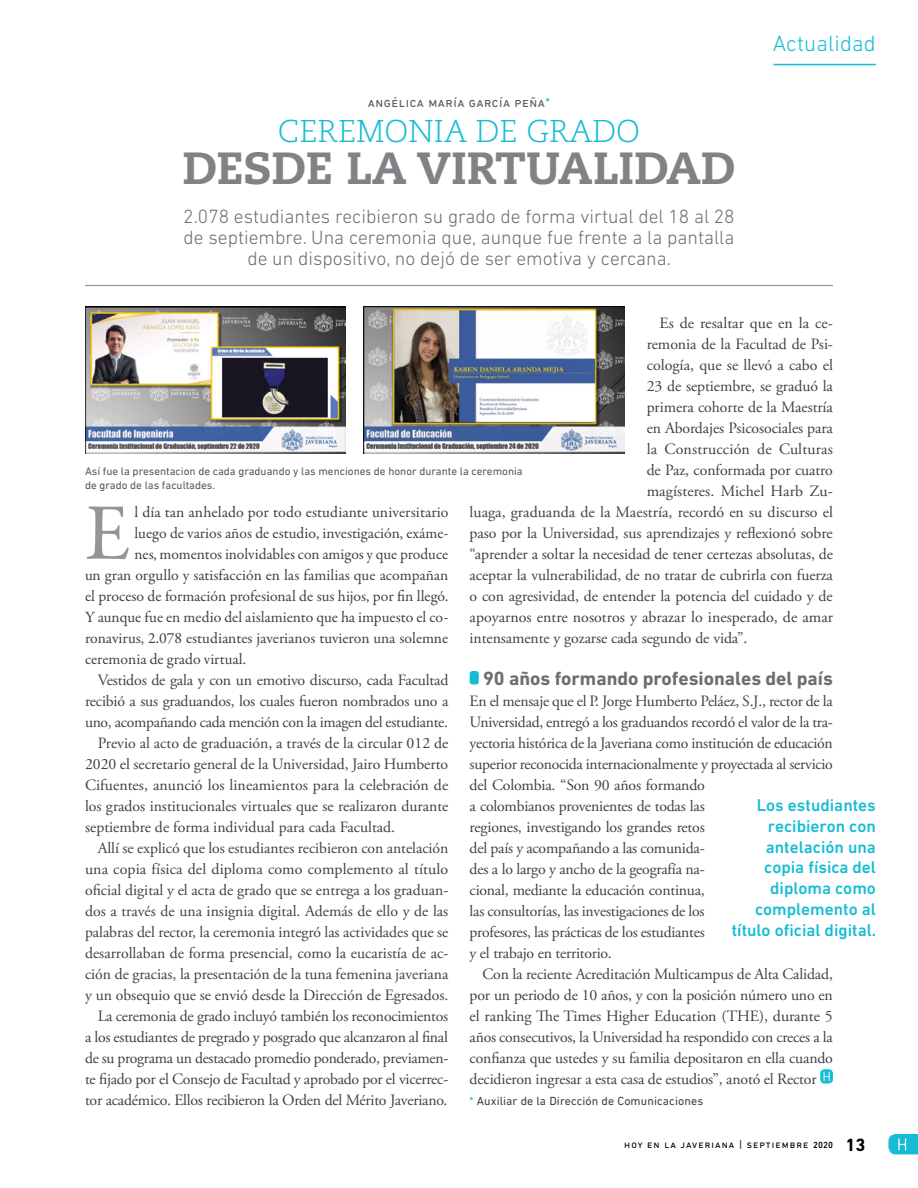
<style>
.page{position:relative;width:918px;height:1188px;background:#fff}
.page>*{position:absolute;margin:0;border:0;box-sizing:border-box;transform-origin:0 0}
.t1{font:80.55px "Garamond Premr Pro";color:#939598}
.t2{font:800 45px "Caecilia LT Std";color:#808285}
.t3{font:300 31.5px "Caecilia LT Std";color:#15bcd4}
.t4{font:300 22.5px "DIN Next LT Pro";letter-spacing:.01em;color:#15bcd4}
.t5{font:300 19.5px/21px "DIN Next LT Pro";color:#6d6e71;text-align:center}
.t6{font:700 19.5px "DIN Next LT Pro";color:#6d6e71}
.t7{font:700 18px "DIN Next LT Pro";color:#000}
.t8{font:500 17.25px/21px "DIN Next LT Pro";color:#15bcd4;text-align:right}
.t9{font:15.75px/21px "Adobe Garamond Pro";letter-spacing:-.01em;color:#414042;text-align:justify}
.t10{font:15.75px "Garamond Premr Pro";color:#414042}
.t11{font:13.5px "DIN Next LT Pro";letter-spacing:.04em;color:#58595b}
.t12{font:12px "DIN Next LT Pro";letter-spacing:.01em;color:#414042}
.t13{font:11.25px/14.2px "DIN Next LT Pro";color:#58595b}
.t14{font:10.5px "DIN Next LT Pro";letter-spacing:.1em;color:#000}
.s1{color:#15bcd4}
.s2{font-weight:500;font-size:9px}
</style>
<div class="page">
<svg style="left:888px;top:1134px;width:30px;height:20px"></svg>
<hr style="left:773px;top:64px;width:103px;height:1px;background:#15bcd4">
<hr style="left:85px;top:285px;width:748px;height:1px;background:#939598">
<div style="left:470px;top:671px;width:9px;height:14px;background:#15bcd4;border-radius:3px"></div>
<svg style="left:820px;top:1069px;width:13px;height:15px"></svg>
<svg style="left:824px;top:1072px;width:6px;height:9px"></svg>
<img style="left:85px;top:307px;width:261px;height:147px">
<img style="left:364px;top:307px;width:260px;height:147px">
<p class="t11" style="left:368px;top:94px;width:184px">angélica maría garcía peña<span class="s1">*</span></p>
<h3 class="t3" style="left:278px;top:113px;width:364px">CEREMONIA DE GRADO</h3>
<h2 class="t2" style="left:183px;top:140px;width:554px">DESDE LA VIRTUALIDAD</h2>
<p class="t5" style="left:183px;top:205px;width:553px">2.078 estudiantes recibieron su grado de forma virtual del 18 al 28 de septiembre. Una ceremonia que, aunque fue frente a la pantalla de un dispositivo, no dejó de ser emotiva y cercana.</p>
<h3 class="t4" style="left:773px;top:31px;width:105px">Actualidad</h3>
<p class="t13" style="left:85px;top:463px;width:439px">Así fue la presentacion de cada graduando y las menciones de honor durante la ceremonia de grado de las facultades.</p>
<p class="t9" style="left:647px;top:313px;width:188px;text-indent:13px">Es de resaltar que en la ce&shy;remonia de la Facultad de Psi&shy;cología, que se llevó a cabo el 23 de septiembre, se graduó la primera cohorte de la Maestría en Abordajes Psicosociales para la Construcción de Culturas de Paz, conformada por cuatro magísteres. Michel Harb Zu-</p>
<h1 class="t1" style="left:85px;top:485px;width:47px">E</h1>
<p class="t10" style="left:134px;top:502px;width:316px">l día tan anhelado por todo estudiante universitario</p>
<p class="t10" style="left:134px;top:523px;width:315px">luego de varios años de estudio, investigación, exáme-</p>
<p class="t10" style="left:134px;top:544px;width:315px">nes, momentos inolvidables con amigos y que produce</p>
<p class="t10" style="left:85px;top:565px;width:365px">un gran orgullo y satisfacción en las familias que acompañan</p>
<p class="t10" style="left:85px;top:586px;width:365px">el proceso de formación profesional de sus hijos, por fin llegó.</p>
<p class="t10" style="left:85px;top:607px;width:365px">Y aunque fue en medio del aislamiento que ha impuesto el co-</p>
<p class="t10" style="left:85px;top:628px;width:365px">ronavirus, 2.078 estudiantes javerianos tuvieron una solemne</p>
<p class="t10" style="left:85px;top:649px;width:162px">ceremonia de grado virtual.</p>
<p class="t9" style="left:98px;top:670px;width:352px">Vestidos de gala y con un emotivo discurso, cada Facultad</p>
<p class="t9" style="left:85px;top:691px;width:365px">recibió a sus graduandos, los cuales fueron nombrados uno a</p>
<p class="t9" style="left:85px;top:712px;width:365px">uno, acompañando cada mención con la imagen del estudiante.</p>
<p class="t9" style="left:98px;top:733px;width:352px">Previo al acto de graduación, a través de la circular 012 de</p>
<p class="t9" style="left:85px;top:754px;width:365px">2020 el secretario general de la Universidad, Jairo Humberto</p>
<p class="t9" style="left:85px;top:775px;width:365px">Cifuentes, anunció los lineamientos para la celebración de</p>
<p class="t9" style="left:85px;top:796px;width:365px">los grados institucionales virtuales que se realizaron durante</p>
<p class="t9" style="left:85px;top:817px;width:312px">septiembre de forma individual para cada Facultad.</p>
<p class="t9" style="left:98px;top:838px;width:352px">Allí se explicó que los estudiantes recibieron con antelación</p>
<p class="t9" style="left:85px;top:859px;width:365px">una copia física del diploma como complemento al título</p>
<p class="t9" style="left:85px;top:880px;width:365px">oficial digital y el acta de grado que se entrega a los graduan-</p>
<p class="t9" style="left:85px;top:901px;width:365px">dos a través de una insignia digital. Además de ello y de las</p>
<p class="t9" style="left:85px;top:922px;width:365px">palabras del rector, la ceremonia integró las actividades que se</p>
<p class="t9" style="left:85px;top:943px;width:365px">desarrollaban de forma presencial, como la eucaristía de ac-</p>
<p class="t9" style="left:85px;top:964px;width:365px">ción de gracias, la presentación de la tuna femenina javeriana</p>
<p class="t9" style="left:85px;top:985px;width:365px">y un obsequio que se envió desde la Dirección de Egresados.</p>
<p class="t9" style="left:98px;top:1006px;width:352px">La ceremonia de grado incluyó también los reconocimientos</p>
<p class="t9" style="left:85px;top:1027px;width:364px">a los estudiantes de pregrado y posgrado que alcanzaron al final</p>
<p class="t9" style="left:85px;top:1048px;width:365px">de su programa un destacado promedio ponderado, previamen-</p>
<p class="t9" style="left:85px;top:1069px;width:365px">te fijado por el Consejo de Facultad y aprobado por el vicerrec-</p>
<p class="t9" style="left:85px;top:1090px;width:364px">tor académico. Ellos recibieron la Orden del Mérito Javeriano.</p>
<p class="t9" style="left:470px;top:502px;width:365px">luaga, graduanda de la Maestría, recordó en su discurso el paso por la Universidad, sus aprendizajes y reflexionó sobre “aprender a soltar la necesidad de tener certezas absolutas, de aceptar la vulnerabilidad, de no tratar de cubrirla con fuerza o con agresividad, de entender la potencia del cuidado y de apoyarnos entre nosotros y abrazar lo inesperado, de amar intensamente y gozarse cada segundo de vida”.</p>
<p class="t6" style="left:483px;top:666px;width:351px">90 años formando profesionales del país</p>
<p class="t9" style="left:470px;top:691px;width:365px;text-align:left">En el mensaje que el P. Jorge Humberto Peláez, S.J., rector de la Universidad, entregó a los graduandos recordó el valor de la tra&shy;yectoria histórica de la Javeriana como institución de educación superior reconocida internacionalmente y proyectada al servicio del Colombia. “Son 90 años formando<br>a colombianos provenientes de todas las<br>regiones, investigando los grandes retos<br>del país y acompañando a las comunida-<br>des a lo largo y ancho de la geografía na-<br>cional, mediante la educación continua,<br>las consultorías, las investigaciones de los<br>profesores, las prácticas de los estudiantes<br>y el trabajo en territorio.</p>
<p class="t9" style="left:470px;top:964px;width:365px;text-indent:13px">Con la reciente Acreditación Multicampus de Alta Calidad, por un periodo de 10 años, y con la posición número uno en el ranking The Times Higher Education (THE), durante 5 años consecutivos, la Universidad ha respondido con creces a la confianza que ustedes y su familia depositaron en ella cuando decidieron ingresar a esta casa de estudios”, anotó el Rector</p>
<p class="t12" style="left:470px;top:1094px;width:235px"><span class="s1">*</span> Auxiliar de la Dirección de Comunicaciones</p>
<p class="t8" style="left:732px;top:794px;width:146px">Los estudiantes recibieron con antelación una copia física del diploma como complemento al título oficial digital.</p>
<p class="t14" style="left:624px;top:1139px;width:210px">hoy en la javeriana | septiembre <span class="s2">2020</span></p>
<p class="t7" style="left:845px;top:1135px;width:22px">13</p>
</div>
